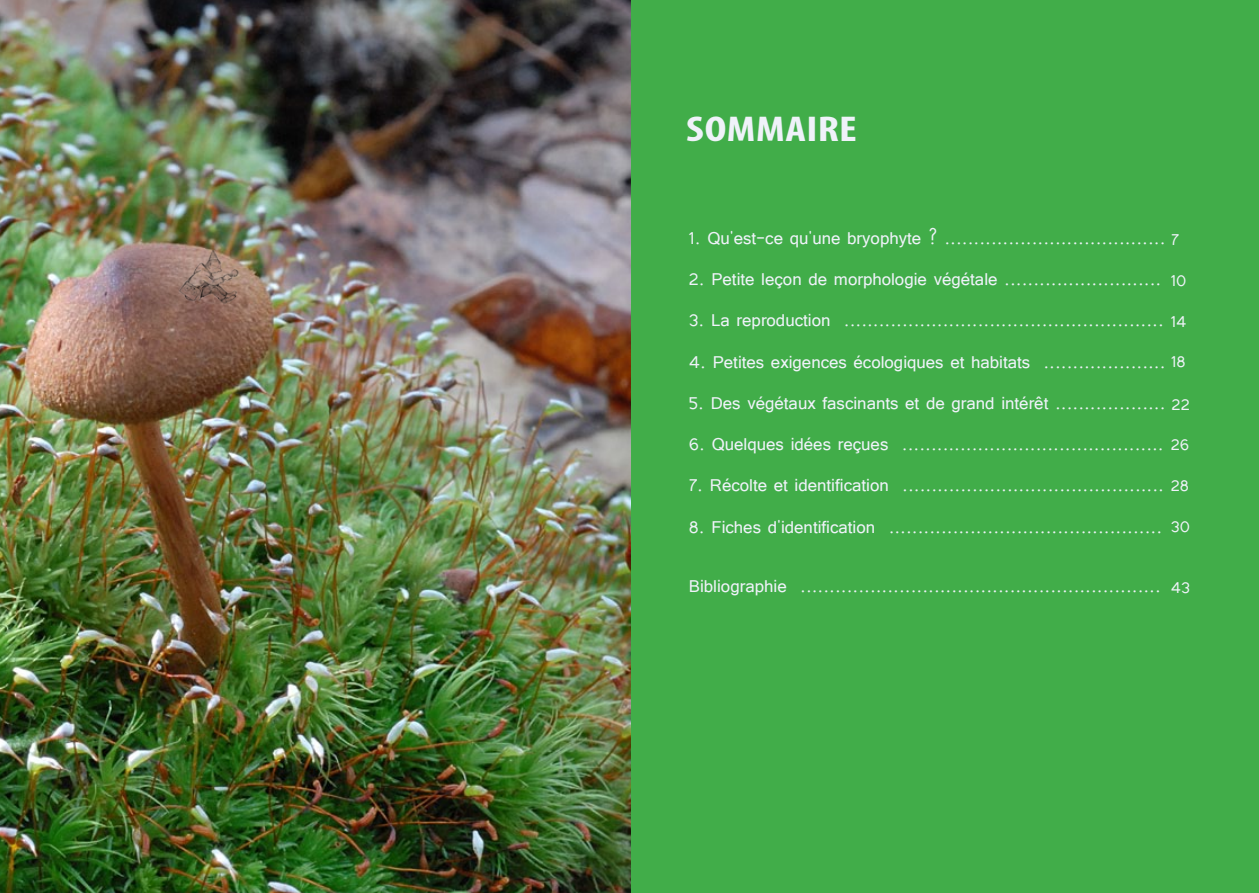
<style>
.page{position:relative;width:1259px;height:893px;background:#fff}
.page>*{position:absolute;margin:0;border:0;box-sizing:border-box;transform-origin:0 0}
.t1{font:700 condensed 36px "Myriad Pro";letter-spacing:.01em;color:#eff2f9;scale:1.25 1}
.t2{font:21.6px "Tunga";color:#eff2f9}
.t3{font:19.8px "Tunga";color:#eff2f9}
.s1{font-size:19.8px}
</style>
<div class="page">
<div style="left:630px;top:0;width:629px;height:893px;background:#41ad49"></div>
<img style="left:0;top:0;width:630px;height:893px">
<img style="left:179px;top:251px;width:63px;height:55px">
<div style="left:684px;top:226px;width:486px;height:440px;background:#41ad49"></div>
<div style="left:1171px;top:232px;width:26px;height:26px;background:#41ad49"></div>
<div style="left:1170px;top:274px;width:27px;height:25px;background:#41ad49"></div>
<div style="left:1170px;top:314px;width:27px;height:26px;background:#41ad49"></div>
<div style="left:1171px;top:355px;width:26px;height:25px;background:#41ad49"></div>
<div style="left:1171px;top:397px;width:27px;height:25px;background:#41ad49"></div>
<div style="left:1170px;top:438px;width:27px;height:25px;background:#41ad49"></div>
<div style="left:1170px;top:479px;width:27px;height:25px;background:#41ad49"></div>
<div style="left:1171px;top:520px;width:26px;height:25px;background:#41ad49"></div>
<div style="left:1170px;top:580px;width:27px;height:26px;background:#41ad49"></div>
<h1 class="t1" style="left:686px;top:107px;width:138px">SOMMAIRE</h1>
<p class="t2" style="left:689px;top:224px;width:491px">1. Qu'est-ce qu'une bryophyte ? ...................................... <span class="s1">7</span></p>
<p class="t2" style="left:689px;top:265px;width:499px">2. Petite leçon de morphologie végétale ........................... <span class="s1">10</span></p>
<p class="t2" style="left:689px;top:306px;width:499px">3. La reproduction ....................................................... <span class="s1">14</span></p>
<p class="t2" style="left:689px;top:347px;width:498px">4. Petites exigences écologiques et habitats ..................... <span class="s1">18</span></p>
<p class="t2" style="left:689px;top:389px;width:502px">5. Des végétaux fascinants et de grand intérêt ................... <span class="s1">22</span></p>
<p class="t2" style="left:689px;top:430px;width:502px">6. Quelques idées reçues ............................................. <span class="s1">26</span></p>
<p class="t2" style="left:689px;top:471px;width:502px">7. Récolte et identification ............................................. <span class="s1">28</span></p>
<p class="t2" style="left:689px;top:512px;width:503px">8. Fiches d'identification ............................................... <span class="s1">30</span></p>
<p class="t2" style="left:689px;top:572px;width:473px">Bibliographie ..............................................................</p>
<p class="t3" style="left:1170px;top:574px;width:21px">43</p>
</div>
